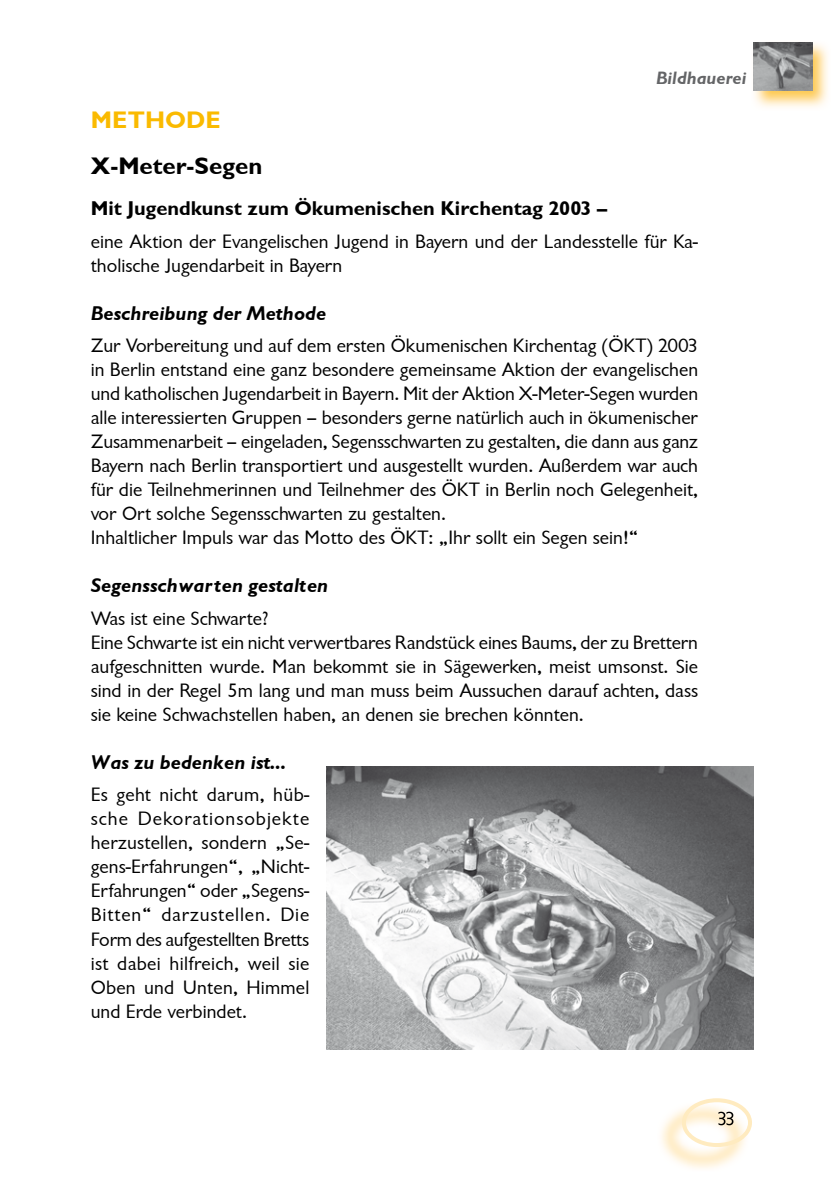
<style>
.page{position:relative;width:840px;height:1191px;background:#fff}
.page>*{position:absolute;margin:0;border:0;box-sizing:border-box;transform-origin:0 0}
.t1{font:24px "Garrison Sans BOLD";color:#000}
.t2{font:24px "Garrison Sans BOLD";color:#faba00}
.t3{font:20px/24px "Garrison Sans";color:#000}
.t4{font:20px "Garrison Sans BOLDITALIC";color:#000}
.t5{font:20px "Garrison Sans BOLD";color:#000}
.t6{font:18px "Garrison Sans BOLDITALIC";color:#646567}
</style>
<div class="page">
<svg style="left:681px;top:1098px;width:70px;height:49px"></svg>
<img style="left:754px;top:42px;width:74px;height:65px">
<img style="left:753px;top:42px;width:58px;height:49px">
<img style="left:326px;top:766px;width:426px;height:283px">
<p class="t6" style="left:655px;top:67px;width:92px">Bildhauerei</p>
<p class="t2" style="left:91px;top:107px;width:131px">METHODE</p>
<p class="t1" style="left:91px;top:153px;width:173px">X-Meter-Segen</p>
<p class="t5" style="left:91px;top:197px;width:517px">Mit Jugendkunst zum Ökumenischen Kirchentag 2003 –</p>
<p class="t3" style="left:91px;top:230px;width:608px">eine Aktion der Evangelischen Jugend in Bayern und der Landesstelle für Ka&shy;tholische Jugendarbeit in Bayern</p>
<p class="t4" style="left:91px;top:301px;width:237px">Beschreibung der Methode</p>
<p class="t3" style="left:91px;top:334px;width:608px">Zur Vorbereitung und auf dem ersten Ökumenischen Kirchentag (ÖKT) 2003 in Berlin entstand eine ganz besondere gemeinsame Aktion der evangelischen und katholischen Jugendarbeit in Bayern. Mit der Aktion X-Meter-Segen wurden alle interessierten Gruppen – besonders gerne natürlich auch in ökumenischer Zusammenarbeit – eingeladen, Segensschwarten zu gestalten, die dann aus ganz Bayern nach Berlin transportiert und ausgestellt wurden. Außerdem war auch für die Teilnehmerinnen und Teilnehmer des ÖKT in Berlin noch Gelegenheit, vor Ort solche Segensschwarten zu gestalten.<br>Inhaltlicher Impuls war das Motto des ÖKT: „Ihr sollt ein Segen sein!“</p>
<p class="t4" style="left:91px;top:574px;width:239px">Segensschwarten gestalten</p>
<p class="t3" style="left:91px;top:607px;width:608px">Was ist eine Schwarte?<br>Eine Schwarte ist ein nicht verwertbares Randstück eines Baums, der zu Brettern aufgeschnitten wurde. Man bekommt sie in Sägewerken, meist umsonst. Sie sind in der Regel 5m lang und man muss beim Aussuchen darauf achten, dass sie keine Schwachstellen haben, an denen sie brechen könnten.</p>
<p class="t4" style="left:91px;top:750px;width:197px">Was zu bedenken ist...</p>
<p class="t3" style="left:91px;top:783px;width:220px;text-align:justify">Es geht nicht darum, hüb&shy;sche Dekorationsobjekte herzustellen, sondern „Se&shy;gens-Erfahrungen“, „Nicht-Erfahrungen“ oder „Segens-Bitten“ darzustellen. Die Form des aufgestellten Bretts ist dabei hilfreich, weil sie Oben und Unten, Himmel und Erde verbindet.</p>
</div>
